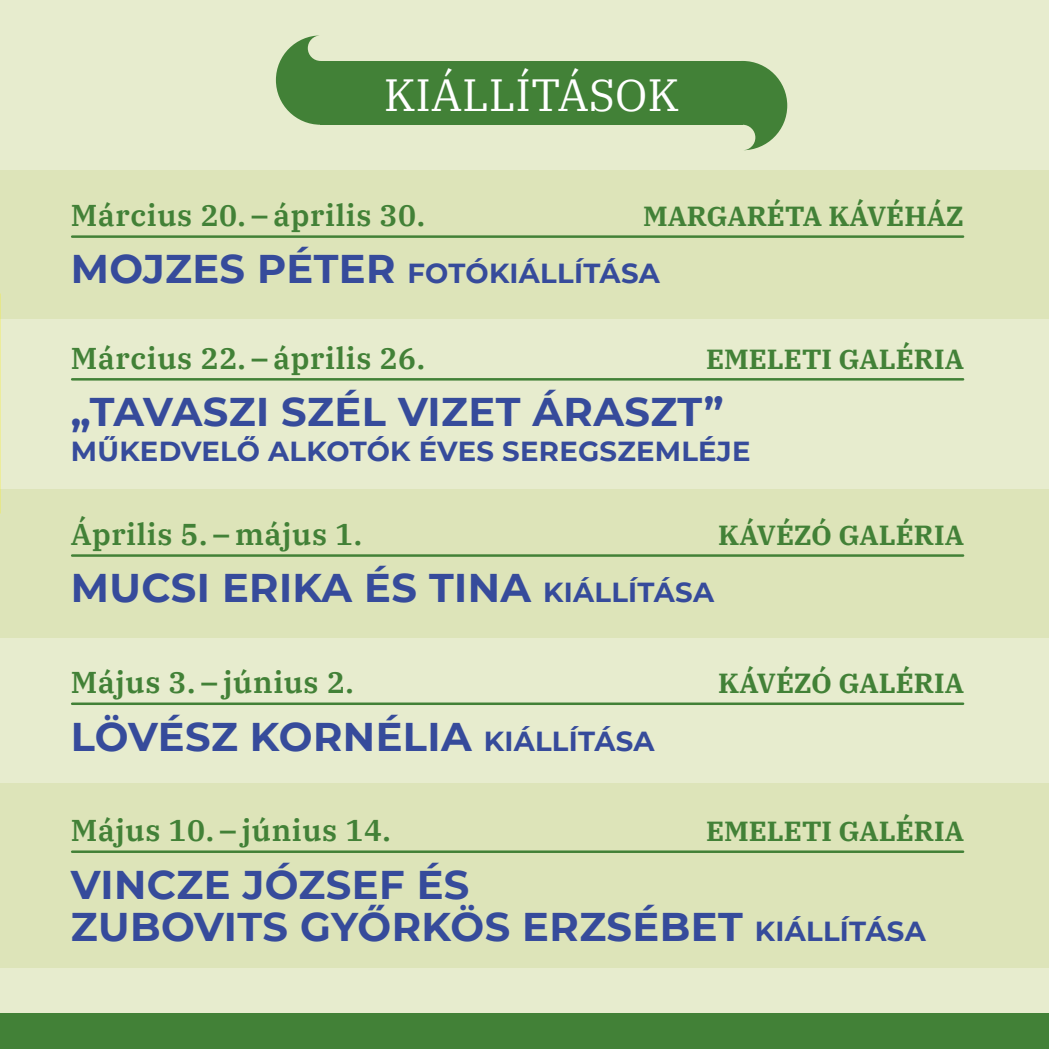
<style>
.page{position:relative;width:1049px;height:1049px;background:#e7ecce}
.page>*{position:absolute;margin:0;border:0;box-sizing:border-box;transform-origin:0 0}
.t1{font:45px "IBM Plex Serif";color:#fff}
.t2{font:700 40px/42.5px "Montserrat";letter-spacing:.01em;color:#364b9b}
.t3{font:600 30px "IBM Plex Serif";letter-spacing:.02em;color:#428137}
.t4{font:700 27.5px "IBM Plex Serif";color:#428137}
.t5{font:700 27.5px "Montserrat";letter-spacing:.01em;color:#364b9b}
.s1{font-size:40px}
.s2{font-size:27.5px}
</style>
<div class="page">
<div style="left:0;top:170px;width:1049px;height:148px;background:#dde4b9"></div>
<div style="left:0;top:783px;width:1049px;height:184px;background:#dde4b9"></div>
<div style="left:0;top:489px;width:1049px;height:149px;background:#dde4b9"></div>
<div style="left:321px;top:61px;width:421px;height:64px;background:#428137"></div>
<svg style="left:742px;top:61px;width:45px;height:89px"></svg>
<svg style="left:276px;top:35px;width:45px;height:90px"></svg>
<hr style="left:72px;top:235px;width:891px;height:3px;background:#428137">
<hr style="left:72px;top:378px;width:891px;height:3px;background:#428137">
<hr style="left:72px;top:554px;width:891px;height:3px;background:#428137">
<hr style="left:72px;top:702px;width:891px;height:3px;background:#428137">
<hr style="left:72px;top:850px;width:891px;height:3px;background:#428137">
<div style="left:0;top:1013px;width:1049px;height:36px;background:#428137"></div>
<img style="left:0;top:293px;width:1px;height:221px">
<p class="t1" style="left:384px;top:61px;width:297px">KIÁLLÍTÁSOK</p>
<p class="t3" style="left:71px;top:192px;width:356px">Március 20. – április 30.</p>
<p class="t4" style="left:643px;top:194px;width:322px">MARGARÉTA KÁVÉHÁZ</p>
<p class="t5" style="left:71px;top:254px;width:590px"><span class="s1">MOJZES PÉTER</span> FOTÓKIÁLLÍTÁSA</p>
<p class="t3" style="left:71px;top:334px;width:356px">Március 22. – április 26.</p>
<p class="t4" style="left:706px;top:337px;width:259px">EMELETI GALÉRIA</p>
<p class="t2" style="left:71px;top:389px;width:654px">„TAVASZI SZÉL VIZET ÁRASZT”</p>
<p class="t5" style="left:71px;top:431px;width:681px">MŰKEDVELŐ ALKOTÓK ÉVES SEREGSZEMLÉJE</p>
<p class="t3" style="left:71px;top:511px;width:293px">Április 5. – május 1.</p>
<p class="t4" style="left:718px;top:513px;width:247px">KÁVÉZÓ GALÉRIA</p>
<p class="t2" style="left:71px;top:565px;width:645px">MUCSI ERIKA ÉS TINA <span class="s2">KIÁLLÍTÁSA</span></p>
<p class="t3" style="left:71px;top:659px;width:284px">Május 3. – június 2.</p>
<p class="t4" style="left:718px;top:661px;width:247px">KÁVÉZÓ GALÉRIA</p>
<p class="t2" style="left:71px;top:713px;width:585px">LÖVÉSZ KORNÉLIA <span class="s2">KIÁLLÍTÁSA</span></p>
<p class="t3" style="left:71px;top:807px;width:322px">Május 10. – június 14.</p>
<p class="t4" style="left:706px;top:809px;width:259px">EMELETI GALÉRIA</p>
<p class="t2" style="left:71px;top:861px;width:856px">VINCZE JÓZSEF ÉS<br>ZUBOVITS GYŐRKÖS ERZSÉBET <span class="s2">KIÁLLÍTÁSA</span></p>
</div>
